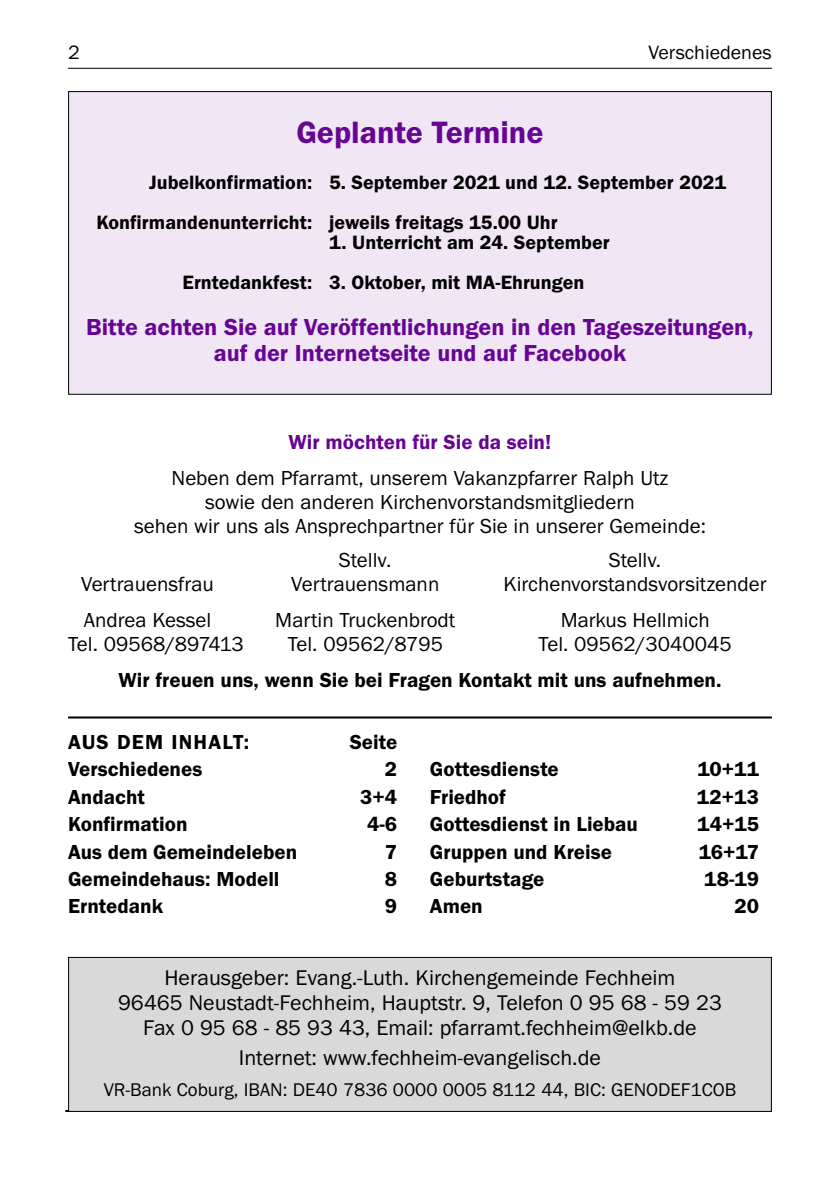
<style>
.page{position:relative;width:840px;height:1191px;background:#fff}
.page>*{position:absolute;margin:0;border:0;box-sizing:border-box;transform-origin:0 0}
.t1{font:600 32px "Franklin Gothic";color:#660493}
.t2{font:600 24px/26px "Franklin Gothic";color:#660493;text-align:center}
.t3{font:22px/25px "Franklin Gothic";color:#000;text-align:center}
.t4{font:21px/24px "Franklin Gothic";color:#000;text-align:center}
.t5{font:600 21px "Franklin Gothic";color:#000}
.t6{font:600 21px "Franklin Gothic";color:#660493}
.t7{font:600 21px "Franklin Gothic";letter-spacing:.06em;color:#000}
.t8{font:600 20px/40px "Franklin Gothic";color:#000}
.t9{font:20px "Franklin Gothic";color:#000}
.t10{font:19px "Franklin Gothic";color:#000}
</style>
<div class="page">
<hr style="left:68px;top:68px;width:703px;height:1px;background:#000">
<hr style="left:65px;top:1110px;width:706px;height:2px;background:#000">
<div style="left:69px;top:92px;width:702px;height:302px;background:#f0e6f4"></div>
<hr style="left:68px;top:716px;width:703px;height:2px;background:#000">
<div style="left:69px;top:957px;width:702px;height:154px;background:#d9d9d9"></div>
<div style="left:68px;top:957px;width:703px;height:155px;border:1px solid #000"></div>
<p class="t9" style="left:68px;top:41px;width:13px">2</p>
<p class="t9" style="left:648px;top:41px;width:125px">Verschiedenes</p>
<h1 class="t1" style="left:296px;top:113px;width:249px">Geplante Termine</h1>
<p class="t8" style="left:96px;top:162px;width:631px;text-indent:53px">Jubelkonfirmation: 5. September 2021 und 12. September 2021<br>Konfirmandenunterricht: jeweils freitags 15.00 Uhr</p>
<p class="t8" style="left:182px;top:222px;width:428px;text-indent:146px">1. Unterricht am 24. September<br>Erntedankfest: 3. Oktober, mit MA-Ehrungen</p>
<p class="t2" style="left:86px;top:314px;width:668px">Bitte achten Sie auf Veröffentlichungen in den Tageszeitungen, auf der Internetseite und auf Facebook</p>
<p class="t6" style="left:288px;top:429px;width:264px">Wir möchten für Sie da sein!</p>
<p class="t4" style="left:134px;top:465px;width:573px">Neben dem Pfarramt, unserem Vakanzpfarrer Ralph Utz<br>sowie den anderen Kirchenvorstandsmitgliedern<br>sehen wir uns als Ansprechpartner für Sie in unserer Gemeinde:</p>
<p class="t4" style="left:338px;top:547px;width:54px">Stellv.</p>
<p class="t4" style="left:608px;top:547px;width:54px">Stellv.</p>
<p class="t4" style="left:81px;top:571px;width:134px">Vertrauensfrau</p>
<p class="t4" style="left:291px;top:571px;width:149px">Vertrauensmann</p>
<p class="t4" style="left:503px;top:571px;width:264px">Kirchenvorstandsvorsitzender</p>
<p class="t4" style="left:84px;top:607px;width:129px">Andrea Kessel</p>
<p class="t4" style="left:275px;top:607px;width:181px">Martin Truckenbrodt</p>
<p class="t4" style="left:560px;top:607px;width:150px">Markus Hellmich</p>
<p class="t4" style="left:68px;top:631px;width:177px">Tel. 09568/897413</p>
<p class="t4" style="left:287px;top:631px;width:157px">Tel. 09562/8795</p>
<p class="t4" style="left:538px;top:631px;width:194px">Tel. 09562/3040045</p>
<p class="t5" style="left:118px;top:667px;width:604px">Wir freuen uns, wenn Sie bei Fragen Kontakt mit uns aufnehmen.</p>
<p class="t7" style="left:68px;top:729px;width:182px">AUS DEM INHALT:</p>
<p class="t5" style="left:349px;top:729px;width:49px">Seite</p>
<p class="t5" style="left:68px;top:757px;width:136px">Verschiedenes</p>
<p class="t5" style="left:385px;top:757px;width:14px">2</p>
<p class="t5" style="left:68px;top:784px;width:78px">Andacht</p>
<p class="t5" style="left:360px;top:784px;width:38px">3+4</p>
<p class="t5" style="left:68px;top:811px;width:121px">Konfirmation</p>
<p class="t5" style="left:367px;top:811px;width:32px">4-6</p>
<p class="t5" style="left:68px;top:839px;width:230px">Aus dem Gemeindeleben</p>
<p class="t5" style="left:385px;top:839px;width:14px">7</p>
<p class="t5" style="left:68px;top:866px;width:213px">Gemeindehaus: Modell</p>
<p class="t5" style="left:385px;top:866px;width:14px">8</p>
<p class="t5" style="left:68px;top:893px;width:96px">Erntedank</p>
<p class="t5" style="left:385px;top:893px;width:14px">9</p>
<p class="t5" style="left:429px;top:757px;width:130px">Gottesdienste</p>
<p class="t5" style="left:697px;top:757px;width:63px">10+11</p>
<p class="t5" style="left:429px;top:784px;width:77px">Friedhof</p>
<p class="t5" style="left:696px;top:784px;width:64px">12+13</p>
<p class="t5" style="left:429px;top:811px;width:209px">Gottesdienst in Liebau</p>
<p class="t5" style="left:696px;top:811px;width:63px">14+15</p>
<p class="t5" style="left:429px;top:839px;width:183px">Gruppen und Kreise</p>
<p class="t5" style="left:698px;top:839px;width:62px">16+17</p>
<p class="t5" style="left:429px;top:866px;width:116px">Geburtstage</p>
<p class="t5" style="left:703px;top:866px;width:56px">18-19</p>
<p class="t5" style="left:429px;top:893px;width:54px">Amen</p>
<p class="t5" style="left:734px;top:893px;width:26px">20</p>
<p class="t3" style="left:118px;top:964px;width:605px">Herausgeber: Evang.-Luth. Kirchengemeinde Fechheim<br>96465 Neustadt-Fechheim, Hauptstr. 9, Telefon 0 95 68 - 59 23<br>Fax 0 95 68 - 85 93 43, Email: pfarramt.fechheim@elkb.de</p>
<p class="t3" style="left:239px;top:1045px;width:363px">Internet: www.fechheim-evangelisch.de</p>
<p class="t10" style="left:104px;top:1078px;width:633px">VR-Bank Coburg, IBAN: DE40 7836 0000 0005 8112 44, BIC: GENODEF1COB</p>
</div>
